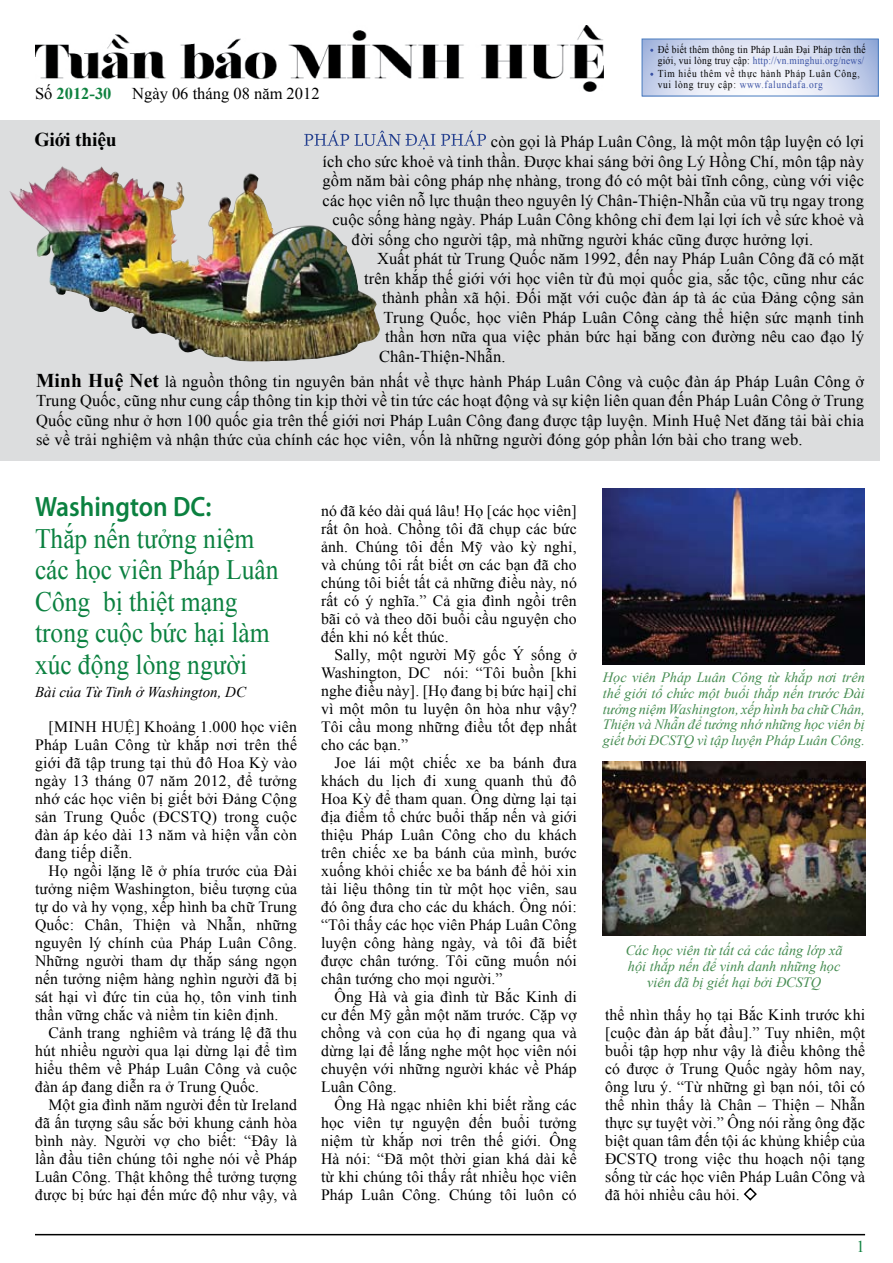
<style>
.page{position:relative;width:893px;height:1263px;background:#fff}
.page>*{position:absolute;margin:0;border:0;box-sizing:border-box;transform-origin:0 0}
.t1{font:28.05px/31.5px "Times New Roman";color:#0b8140;scale:.91 1}
.t2{font:600 28.05px "Myriad Pro";color:#0b8140;scale:.91 1}
.t3{font:700 19.5px "Times New Roman";letter-spacing:-.01em;color:#000}
.t4{font:16.5px/19.5px "Times New Roman";letter-spacing:.01em;color:#000;text-align:justify}
.t5{font:700 16.5px "Times New Roman";color:#0f8240}
.t6{font:16.5px "Times New Roman";color:#0f8240}
.t7{font:15.75px/18px "Times New Roman";letter-spacing:.01em;color:#000;text-align:justify}
.t8{font:italic 15px "Times New Roman";color:#000}
.t9{font:italic 14.25px/15.8px "Times New Roman";color:#458c51;text-align:center}
.t10{font:10.5px/11.2px "Times New Roman";letter-spacing:.025em;color:#000;scale:.9 1}
.t11{font:10.5px/11.2px "Times New Roman";letter-spacing:.07em;color:#000;scale:.9 1}
.s1{color:#3a52a4}
.s2{font-weight:400;color:#000}
.s3{font-weight:700;font-size:19.5px}
</style>
<div class="page">
<hr style="left:35px;top:1234px;width:830px;height:1px;background:#000">
<div style="left:0;top:120px;width:879px;height:340px;background:#dcddde"></div>
<img style="left:36px;top:26px;width:567px;height:66px">
<svg style="left:644px;top:41px;width:233px;height:53px"></svg>
<div style="left:642px;top:39px;width:237px;height:57px;border:1px solid #497cbf"></div>
<svg style="left:441px;top:131px;width:45px;height:15px"></svg>
<svg style="left:304px;top:131px;width:131px;height:18px"></svg>
<svg style="left:743px;top:1187px;width:14px;height:14px"></svg>
<img style="left:602px;top:761px;width:263px;height:175px">
<img style="left:603px;top:488px;width:262px;height:176px">
<img style="left:9px;top:166px;width:371px;height:195px">
<p class="t10" style="left:658px;top:44px;width:233px">Để biết thêm thông tin Pháp Luân Đại Pháp trên thế giới, vui lòng truy cập: <span class="s1">http://vn.minghui.org/news/</span></p>
<p class="t11" style="left:658px;top:68px;width:226px">Tìm hiểu thêm về thực hành Pháp Luân Công, vui lòng truy cập: <span class="s1">www.falundafa.org</span></p>
<p class="t5" style="left:35px;top:82px;width:78px"><span class="s2">Số</span> 2012-30</p>
<p class="t4" style="left:132px;top:84px;width:189px">Ngày 06 tháng 08 năm 2012</p>
<p class="t3" style="left:34px;top:126px;width:84px">Giới thiệu</p>
<p class="t4" style="left:491px;top:132px;width:374px">còn gọi là Pháp Luân Công, là một môn tập luyện có lợi</p>
<p class="t4" style="left:323px;top:151px;width:543px">ích cho sức khoẻ và tinh thần. Được khai sáng bởi ông Lý Hồng Chí, môn tập này</p>
<p class="t4" style="left:323px;top:171px;width:543px">gồm năm bài công pháp nhẹ nhàng, trong đó có một bài tĩnh công, cùng với việc</p>
<p class="t4" style="left:323px;top:190px;width:543px">các học viên nỗ lực thuận theo nguyên lý Chân-Thiện-Nhẫn của vũ trụ ngay trong</p>
<p class="t4" style="left:332px;top:210px;width:533px">cuộc sống hàng ngày. Pháp Luân Công không chỉ đem lại lợi ích về sức khoẻ và</p>
<p class="t4" style="left:352px;top:229px;width:463px">đời sống cho người tập, mà những người khác cũng được hưởng lợi.</p>
<p class="t4" style="left:377px;top:249px;width:488px">Xuất phát từ Trung Quốc năm 1992, đến nay Pháp Luân Công đã có mặt</p>
<p class="t4" style="left:364px;top:268px;width:502px">trên khắp thế giới với học viên từ đủ mọi quốc gia, sắc tộc, cũng như các</p>
<p class="t4" style="left:382px;top:288px;width:484px">thành phần xã hội. Đối mặt với cuộc đàn áp tà ác của Đảng cộng sản</p>
<p class="t4" style="left:383px;top:307px;width:482px">Trung Quốc, học viên Pháp Luân Công càng thể hiện sức mạnh tinh</p>
<p class="t4" style="left:385px;top:327px;width:481px">thần hơn nữa qua việc phản bức hại bằng con đường nêu cao đạo lý</p>
<p class="t4" style="left:379px;top:346px;width:128px">Chân-Thiện-Nhẫn.</p>
<p class="t4" style="left:36px;top:371px;width:830px"><span class="s3">Minh Huệ Net</span> là nguồn thông tin nguyên bản nhất về thực hành Pháp Luân Công và cuộc đàn áp Pháp Luân Công ở Trung Quốc, cũng như cung cấp thông tin kịp thời về tin tức các hoạt động và sự kiện liên quan đến Pháp Luân Công ở Trung Quốc cũng như ở hơn 100 quốc gia trên thế giới nơi Pháp Luân Công đang được tập luyện. Minh Huệ Net đăng tải bài chia sẻ về trải nghiệm và nhận thức của chính các học viên, vốn là những người đóng góp phần lớn bài cho trang web.</p>
<h1 class="t2" style="left:35px;top:489px;width:196px">Washington DC:</h1>
<h1 class="t1" style="left:35px;top:522px;width:269px">Thắp nến tưởng niệm các học viên Pháp Luân<br>Công bị thiệt mạng trong cuộc bức hại làm xúc động lòng người</h1>
<p class="t8" style="left:35px;top:682px;width:213px">Bài của Từ Tinh ở Washington, DC</p>
<p class="t7" style="left:35px;top:718px;width:264px;text-indent:13px">[MINH HUỆ] Khoảng 1.000 học viên Pháp Luân Công từ khắp nơi trên thế giới đã tập trung tại thủ đô Hoa Kỳ vào ngày 13 tháng 07 năm 2012, để tưởng nhớ các học viên bị giết bởi Đảng Cộng sản Trung Quốc (ĐCSTQ) trong cuộc đàn áp kéo dài 13 năm và hiện vẫn còn đang tiếp diễn.</p>
<p class="t7" style="left:35px;top:862px;width:264px;text-indent:13px">Họ ngồi lặng lẽ ở phía trước của Đài tưởng niệm Washington, biểu tượng của tự do và hy vọng, xếp hình ba chữ Trung Quốc: Chân, Thiện và Nhẫn, những nguyên lý chính của Pháp Luân Công.<br>Những người tham dự thắp sáng ngọn nến tưởng niệm hàng nghìn người đã bị sát hại vì đức tin của họ, tôn vinh tinh thần vững chắc và niềm tin kiên định.</p>
<p class="t7" style="left:35px;top:1024px;width:264px;text-indent:13px">Cảnh trang nghiêm và tráng lệ đã thu hút nhiều người qua lại dừng lại để tìm hiểu thêm về Pháp Luân Công và cuộc đàn áp đang diễn ra ở Trung Quốc.</p>
<p class="t7" style="left:35px;top:1096px;width:264px;text-indent:13px">Một gia đình năm người đến từ Ireland đã ấn tượng sâu sắc bởi khung cảnh hòa bình này. Người vợ cho biết: “Đây là lần đầu tiên chúng tôi nghe nói về Pháp Luân Công. Thật không thể tưởng tượng được bị bức hại đến mức độ như vậy, và</p>
<p class="t7" style="left:321px;top:501px;width:257px">nó đã kéo dài quá lâu! Họ [các học viên] rất ôn hoà. Chồng tôi đã chụp các bức ảnh. Chúng tôi đến Mỹ vào kỳ nghỉ, và chúng tôi rất biết ơn các bạn đã cho chúng tôi biết tất cả những điều này, nó rất có ý nghĩa.” Cả gia đình ngồi trên bãi cỏ và theo dõi buổi cầu nguyện cho đến khi nó kết thúc.</p>
<p class="t7" style="left:321px;top:645px;width:257px;text-indent:13px">Sally, một người Mỹ gốc Ý sống ở Washington, DC nói: “Tôi buồn [khi nghe điều này]. [Họ đang bị bức hại] chỉ vì một môn tu luyện ôn hòa như vậy?<br>Tôi cầu mong những điều tốt đẹp nhất cho các bạn.”</p>
<p class="t7" style="left:321px;top:753px;width:257px;text-indent:13px">Joe lái một chiếc xe ba bánh đưa khách du lịch đi xung quanh thủ đô Hoa Kỳ để tham quan. Ông dừng lại tại địa điểm tổ chức buổi thắp nến và giới thiệu Pháp Luân Công cho du khách trên chiếc xe ba bánh của mình, bước xuống khỏi chiếc xe ba bánh để hỏi xin tài liệu thông tin từ một học viên, sau đó ông đưa cho các du khách. Ông nói: “Tôi thấy các học viên Pháp Luân Công luyện công hàng ngày, và tôi đã biết được chân tướng. Tôi cũng muốn nói chân tướng cho mọi người.”</p>
<p class="t7" style="left:321px;top:987px;width:257px;text-indent:13px">Ông Hà và gia đình từ Bắc Kinh di cư đến Mỹ gần một năm trước. Cặp vợ chồng và con của họ đi ngang qua và dừng lại để lắng nghe một học viên nói chuyện với những người khác về Pháp Luân Công.</p>
<p class="t7" style="left:321px;top:1095px;width:257px;text-indent:13px">Ông Hà ngạc nhiên khi biết rằng các học viên tự nguyện đến buổi tưởng niệm từ khắp nơi trên thế giới. Ông Hà nói: “Đã một thời gian khá dài kể từ khi chúng tôi thấy rất nhiều học viên Pháp Luân Công. Chúng tôi luôn có</p>
<p class="t9" style="left:603px;top:669px;width:264px;text-align:justify">Học viên Pháp Luân Công từ khắp nơi trên thế giới tổ chức một buổi thắp nến trước Đài tưởng niệm Washington, xếp hình ba chữ Chân, Thiện và Nhẫn để tưởng nhớ những học viên bị giết bởi ĐCSTQ vì tập luyện Pháp Luân Công.</p>
<p class="t9" style="left:626px;top:942px;width:218px">Các học viên từ tất cả các tầng lớp xã hội thắp nến để vinh danh những học viên đã bị giết hại bởi ĐCSTQ</p>
<p class="t7" style="left:605px;top:1006px;width:262px">thể nhìn thấy họ tại Bắc Kinh trước khi [cuộc đàn áp bắt đầu].” Tuy nhiên, một buổi tập hợp như vậy là điều không thể có được ở Trung Quốc ngày hôm nay, ông lưu ý. “Từ những gì bạn nói, tôi có thể nhìn thấy là Chân – Thiện – Nhẫn thực sự tuyệt vời.” Ông nói rằng ông đặc biệt quan tâm đến tội ác khủng khiếp của ĐCSTQ trong việc thu hoạch nội tạng sống từ các học viên Pháp Luân Công và đã hỏi nhiều câu hỏi.</p>
<p class="t6" style="left:856px;top:1236px;width:10px">1</p>
</div>
